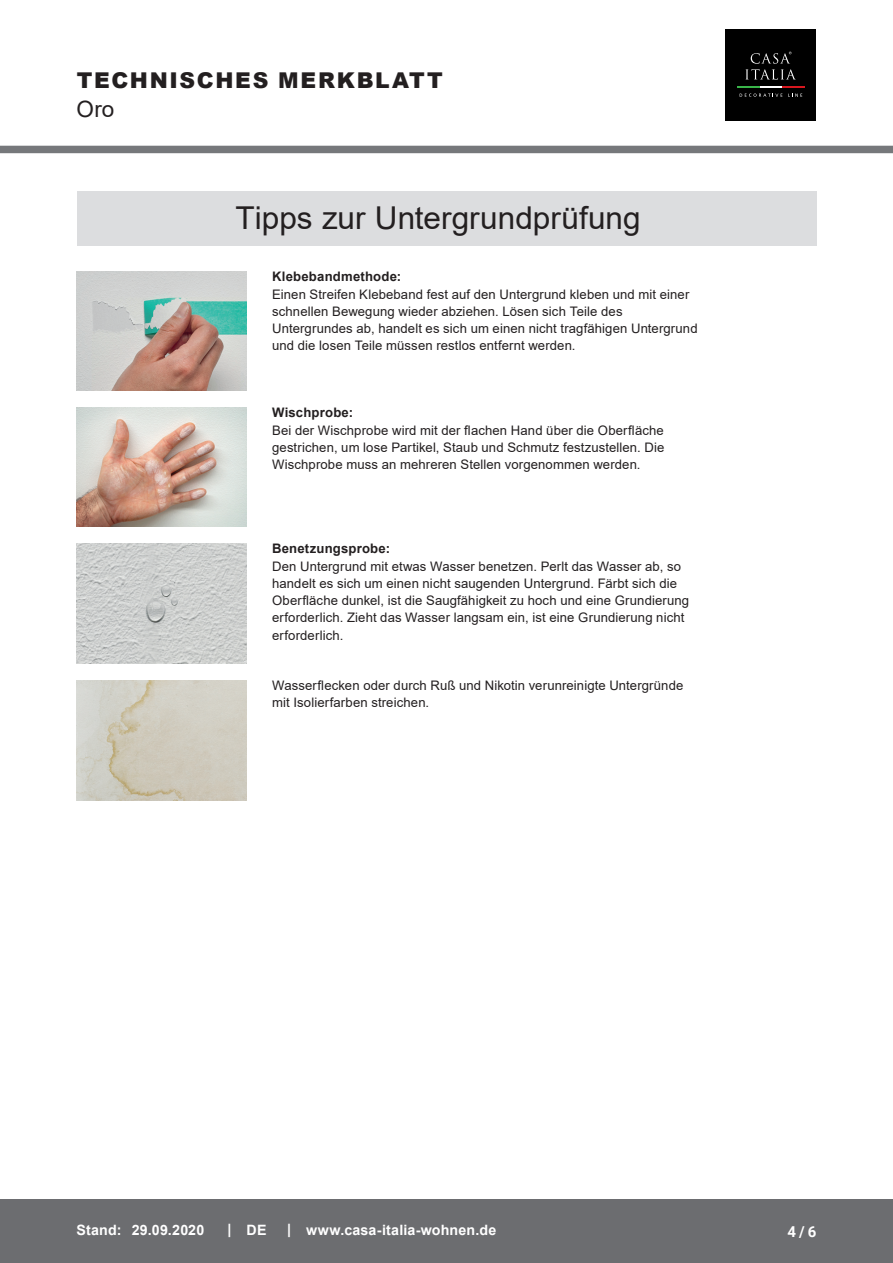
<style>
.page{position:relative;width:893px;height:1263px;background:#fff}
.page>*{position:absolute;margin:0;border:0;box-sizing:border-box;transform-origin:0 0}
.CB_AF_Kapitel_Uebers{font:31.5px "Arial";color:#231f20}
.CB_AF_Kopf_Produktna{font:22.5px "Arial";color:#231f20}
.CB_AF_Kopf_TM{font:900 21.75px "Arial";letter-spacing:.075em;color:#231f20}
.t1{font:700 15px "Roboto";color:#fff}
.CB_AF_Fuß_Stand_link{font:700 14.25px "Arial";letter-spacing:.01em;color:#fff}
.CB_AF_Text_Standard{font:13.2px/17.2px "Arial";letter-spacing:.01em;color:#231f20}
.s1{font-weight:700}
</style>
<div class="page">
<div style="left:0;top:146px;width:893px;height:7px;background:#76787b"></div>
<div style="left:0;top:1199px;width:893px;height:64px;background:#6c6d70"></div>
<div style="left:77px;top:191px;width:739px;height:55px;background:#dcdddf"></div>
<img style="left:77px;top:272px;width:170px;height:119px">
<img style="left:77px;top:408px;width:170px;height:119px">
<img style="left:77px;top:544px;width:170px;height:119px">
<img style="left:77px;top:680px;width:170px;height:120px">
<div style="left:725px;top:29px;width:91px;height:91px;background:#000"></div>
<svg style="left:738px;top:86px;width:66px;height:1px"></svg>
<svg style="left:740px;top:94px;width:42px;height:3px"></svg>
<svg style="left:788px;top:94px;width:14px;height:3px"></svg>
<svg style="left:745px;top:52px;width:51px;height:28px"></svg>
<p class="CB_AF_Kopf_TM" style="left:77px;top:65px;width:367px">TECHNISCHES MERKBLATT</p>
<p class="CB_AF_Kopf_Produktna" style="left:77px;top:94px;width:39px">Oro</p>
<p class="CB_AF_Kapitel_Uebers" style="left:235px;top:196px;width:407px">Tipps zur Untergrundprüfung</p>
<p class="CB_AF_Text_Standard" style="left:272px;top:268px;width:427px"><span class="s1">Klebebandmethode:<br></span>Einen Streifen Klebeband fest auf den Untergrund kleben und mit einer schnellen Bewegung wieder abziehen. Lösen sich Teile des Untergrundes ab, handelt es sich um einen nicht tragfähigen Untergrund und die losen Teile müssen restlos entfernt werden.</p>
<p class="CB_AF_Text_Standard" style="left:272px;top:404px;width:394px"><span class="s1">Wischprobe:<br></span>Bei der Wischprobe wird mit der flachen Hand über die Oberfläche gestrichen, um lose Partikel, Staub und Schmutz festzustellen. Die Wischprobe muss an mehreren Stellen vorgenommen werden.</p>
<p class="CB_AF_Text_Standard" style="left:272px;top:540px;width:419px"><span class="s1">Benetzungsprobe:<br></span>Den Untergrund mit etwas Wasser benetzen. Perlt das Wasser ab, so handelt es sich um einen nicht saugenden Untergrund. Färbt sich die Oberfläche dunkel, ist die Saugfähigkeit zu hoch und eine Grundierung erforderlich. Zieht das Wasser langsam ein, ist eine Grundierung nicht erforderlich.</p>
<p class="CB_AF_Text_Standard" style="left:272px;top:676px;width:413px">Wasserflecken oder durch Ruß und Nikotin verunreinigte Untergründe mit Isolierfarben streichen.</p>
<p class="CB_AF_Fuß_Stand_link" style="left:77px;top:1220px;width:46px">Stand:</p>
<p class="CB_AF_Fuß_Stand_link" style="left:132px;top:1220px;width:74px">29.09.2020</p>
<p class="CB_AF_Fuß_Stand_link" style="left:228px;top:1219px;width:5px">|</p>
<p class="CB_AF_Fuß_Stand_link" style="left:247px;top:1220px;width:21px">DE</p>
<p class="CB_AF_Fuß_Stand_link" style="left:287px;top:1219px;width:5px">|</p>
<p class="CB_AF_Fuß_Stand_link" style="left:306px;top:1220px;width:192px">www.casa-italia-wohnen.de</p>
<p class="t1" style="left:787px;top:1221px;width:30px">4 / 6</p>
</div>
